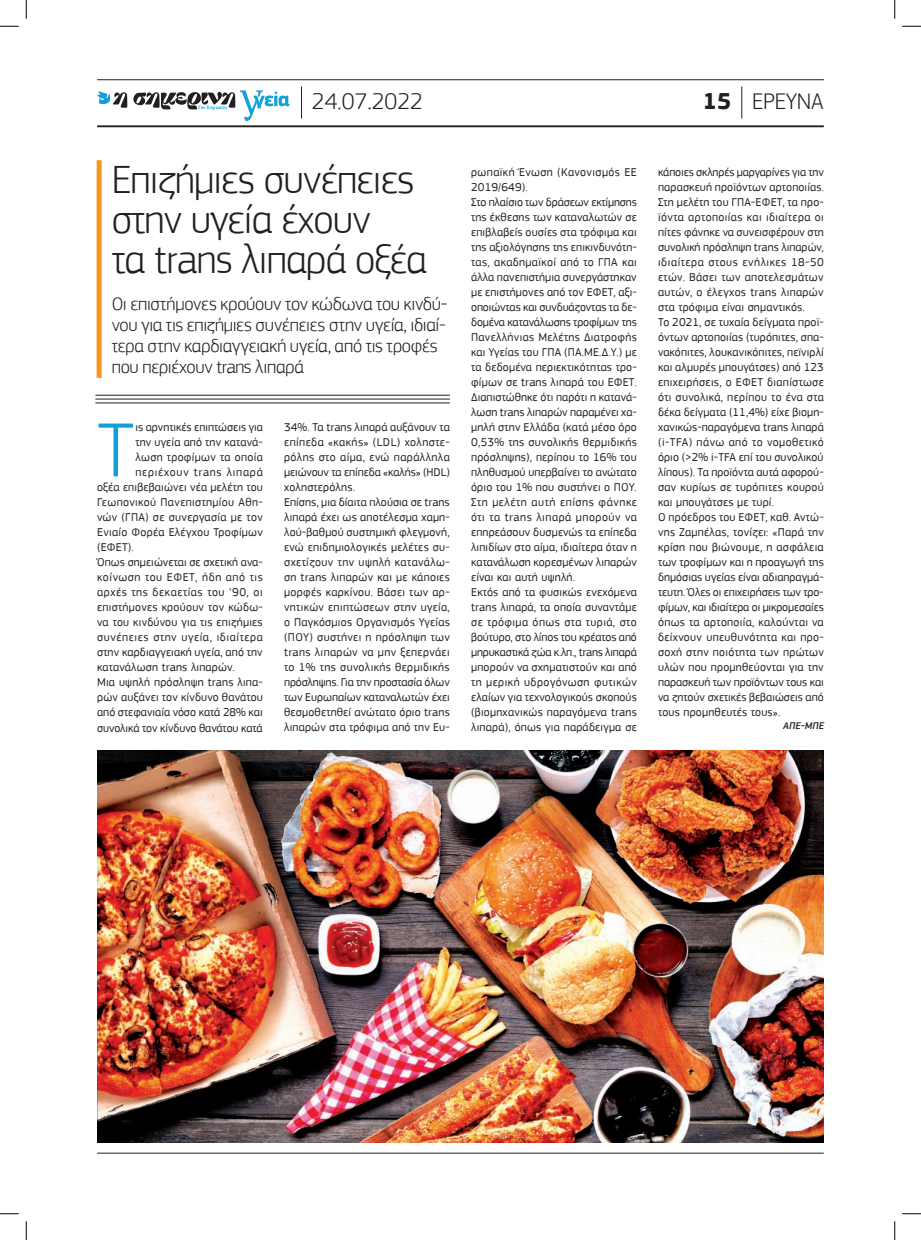
<style>
.page{position:relative;width:921px;height:1240px;background:#fff}
.page>*{position:absolute;margin:0;border:0;box-sizing:border-box;transform-origin:0 0}
.t1{font:300 79.75px "PF Square Sans Pro";color:#12a0db}
.t2{font:300 41.25px/40px "PF Square Sans Pro";letter-spacing:-.02em;color:#231f20}
.t3{font:300 23.75px "PF Square Sans Pro";letter-spacing:-.005em;color:#231f20}
.t4{font:300 18.75px/21.2px "PF Square Sans Pro";letter-spacing:-.015em;color:#231f20}
.t5{font:11.88px/15px "PF Square Sans Pro";letter-spacing:.015em;color:#231f20}
.t6{font:11.88px "PF Square Sans Pro";letter-spacing:.045em;color:#231f20}
.t7{font:11.88px "PF Square Sans Pro";letter-spacing:-.005em;color:#231f20}
.t8{font:11.88px "PF Square Sans Pro";letter-spacing:.05em;color:#231f20}
.t9{font:11.88px "PF Square Sans Pro";letter-spacing:.06em;color:#231f20}
.t10{font:italic 500 10px "PF Square Sans Pro";color:#231f20}
.t11{font:700 5px "PF Document";color:#12a0db}
.s1{font-weight:700}
</style>
<div class="page">
<hr style="left:97px;top:79px;width:726px;height:1px;background:#231f20">
<hr style="left:97px;top:125px;width:726px;height:2px;background:#231f20">
<svg style="left:97px;top:91px;width:30px;height:17px"></svg>
<svg style="left:133px;top:90px;width:156px;height:31px"></svg>
<hr style="left:301px;top:86px;width:1px;height:32px;background:#231f20">
<hr style="left:741px;top:86px;width:1px;height:32px;background:#231f20">
<hr style="left:97px;top:1152px;width:726px;height:1px;background:#231f20">
<div style="left:97px;top:160px;width:5px;height:218px;background:#f7971d"></div>
<hr style="left:95px;top:402px;width:355px;height:1px;background:#231f20">
<hr style="left:95px;top:399px;width:355px;height:1px;background:#231f20">
<hr style="left:95px;top:395px;width:355px;height:1px;background:#231f20">
<img style="left:97px;top:750px;width:726px;height:392px">
<svg style="left:0;top:25px;width:19px;height:2px"></svg>
<svg style="left:902px;top:25px;width:19px;height:2px"></svg>
<svg style="left:0;top:1213px;width:19px;height:1px"></svg>
<svg style="left:902px;top:1213px;width:19px;height:1px"></svg>
<svg style="left:25px;top:0;width:2px;height:19px"></svg>
<svg style="left:25px;top:1221px;width:2px;height:19px"></svg>
<svg style="left:894px;top:0;width:1px;height:19px"></svg>
<svg style="left:894px;top:1221px;width:1px;height:19px"></svg>
<p class="t11" style="left:198px;top:104px;width:31px">Της Κυριακής</p>
<p class="t3" style="left:312px;top:87px;width:113px">24.07.2022</p>
<p class="t3" style="left:703px;top:87px;width:122px"><span class="s1">15</span> ΕΡΕΥΝΑ</p>
<p class="t2" style="left:112px;top:159px;width:317px">Επιζήμιες συνέπειες στην υγεία έχουν<br>τα trans λιπαρά οξέα</p>
<p class="t4" style="left:112px;top:293px;width:337px">Oι επιστήμονες κρούουν τον κώδωνα του κινδύ&shy;νου για τις επιζήμιες συνέπειες στην υγεία, ιδιαί&shy;τερα στην καρδιαγγειακή υγεία, από τις τροφές που περιέχουν trans λιπαρά</p>
<p class="t1" style="left:97px;top:403px;width:39px">Τ</p>
<p class="t5" style="left:135px;top:420px;width:129px">ις αρνητικές επιπτώσεις για</p>
<p class="t5" style="left:135px;top:435px;width:129px">την υγεία από την κατανά-</p>
<p class="t5" style="left:135px;top:450px;width:129px">λωση τροφίμων τα οποία</p>
<p class="t9" style="left:135px;top:465px;width:129px">περιέχουν trans λιπαρά</p>
<p class="t5" style="left:97px;top:480px;width:167px">οξέα επιβεβαιώνει νέα μελέτη του</p>
<p class="t5" style="left:97px;top:495px;width:167px">Γεωπονικού Πανεπιστημίου Αθη-</p>
<p class="t5" style="left:97px;top:510px;width:167px">νών (ΓΠΑ) σε συνεργασία με τον</p>
<p class="t5" style="left:97px;top:525px;width:167px">Ενιαίο Φορέα Ελέγχου Τροφίμων</p>
<p class="t5" style="left:97px;top:540px;width:38px">(ΕΦΕΤ).</p>
<p class="t5" style="left:97px;top:555px;width:167px">Όπως σημειώνεται σε σχετική ανα-</p>
<p class="t6" style="left:97px;top:570px;width:167px">κοίνωση του ΕΦΕΤ, ήδη από τις</p>
<p class="t6" style="left:97px;top:585px;width:167px">αρχές της δεκαετίας του ‘90, οι</p>
<p class="t5" style="left:97px;top:600px;width:167px">επιστήμονες κρούουν τον κώδω-</p>
<p class="t5" style="left:97px;top:615px;width:167px">να του κινδύνου για τις επιζήμιες</p>
<p class="t8" style="left:97px;top:630px;width:167px">συνέπειες στην υγεία, ιδιαίτερα</p>
<p class="t5" style="left:97px;top:645px;width:167px">στην καρδιαγγειακή υγεία, από την</p>
<p class="t5" style="left:97px;top:660px;width:139px">κατανάλωση trans λιπαρών.</p>
<p class="t5" style="left:97px;top:675px;width:167px">Μια υψηλή πρόσληψη trans λιπα-</p>
<p class="t5" style="left:97px;top:690px;width:167px">ρών αυξάνει τον κίνδυνο θανάτου</p>
<p class="t5" style="left:97px;top:705px;width:167px">από στεφανιαία νόσο κατά 28% και</p>
<p class="t7" style="left:97px;top:720px;width:167px">συνολικά τον κίνδυνο θανάτου κατά</p>
<p class="t5" style="left:284px;top:420px;width:167px">34%. Τα trans λιπαρά αυξάνουν τα επίπεδα «κακής» (LDL) χοληστε&shy;ρόλης στο αίμα, ενώ παράλληλα μειώνουν τα επίπεδα «καλής» (HDL) χοληστερόλης.<br>Επίσης, μια δίαιτα πλούσια σε trans λιπαρά έχει ως αποτέλεσμα χαμη&shy;λού-βαθμού συστημική φλεγμονή, ενώ επιδημιολογικές μελέτες συ&shy;σχετίζουν την υψηλή κατανάλω&shy;ση trans λιπαρών και με κάποιες μορφές καρκίνου. Βάσει των αρ&shy;νητικών επιπτώσεων στην υγεία, ο Παγκόσμιος Οργανισμός Υγείας (ΠΟΥ) συστήνει η πρόσληψη των trans λιπαρών να μην ξεπερνάει το 1% της συνολικής θερμιδικής πρόσληψης. Για την προστασία όλων των Ευρωπαίων καταναλωτών έχει θεσμοθετηθεί ανώτατο όριο trans λιπαρών στα τρόφιμα από την Ευ-</p>
<p class="t5" style="left:471px;top:165px;width:167px">ρωπαϊκή Ένωση (Κανονισμός ΕΕ<br>2019/649).<br>Στο πλαίσιο των δράσεων εκτίμησης της έκθεσης των καταναλωτών σε επιβλαβείς ουσίες στα τρόφιμα και της αξιολόγησης της επικινδυνότη&shy;τας, ακαδημαϊκοί από το ΓΠΑ και άλλα πανεπιστήμια συνεργάστηκαν με επιστήμονες από τον ΕΦΕΤ, αξι&shy;οποιώντας και συνδυάζοντας τα δε&shy;δομένα κατανάλωσης τροφίμων της<br>Πανελλήνιας Μελέτης Διατροφής και Υγείας του ΓΠΑ (ΠΑ.ΜΕ.Δ.Υ.) με τα δεδομένα περιεκτικότητας τρο&shy;φίμων σε trans λιπαρά του ΕΦΕΤ.<br>Διαπιστώθηκε ότι παρότι η κατανά&shy;λωση trans λιπαρών παραμένει χα&shy;μηλή στην Ελλάδα (κατά μέσο όρο<br>0,53% της συνολικής θερμιδικής πρόσληψης), περίπου το 16% του πληθυσμού υπερβαίνει το ανώτατο όριο του 1% που συστήνει ο ΠΟΥ.<br>Στη μελέτη αυτή επίσης φάνηκε ότι τα trans λιπαρά μπορούν να επηρεάσουν δυσμενώς τα επίπεδα λιπιδίων στο αίμα, ιδιαίτερα όταν η κατανάλωση κορεσμένων λιπαρών είναι και αυτή υψηλή.<br>Εκτός από τα φυσικώς ενεχόμενα trans λιπαρά, τα οποία συναντάμε σε τρόφιμα όπως στα τυριά, στο βούτυρο, στο λίπος του κρέατος από μηρυκαστικά ζώα κ.λπ., trans λιπαρά μπορούν να σχηματιστούν και από τη μερική υδρογόνωση φυτικών ελαίων για τεχνολογικούς σκοπούς (βιομηχανικώς παραγόμενα trans λιπαρά), όπως για παράδειγμα σε</p>
<p class="t5" style="left:658px;top:165px;width:167px">κάποιες σκληρές μαργαρίνες για την παρασκευή προϊόντων αρτοποιίας.<br>Στη μελέτη του ΓΠΑ-ΕΦΕΤ, τα προ&shy;ϊόντα αρτοποιίας και ιδιαίτερα οι πίτες φάνηκε να συνεισφέρουν στη συνολική πρόσληψη trans λιπαρών, ιδιαίτερα στους ενήλικες 18-50 ετών. Βάσει των αποτελεσμάτων αυτών, ο έλεγχος trans λιπαρών στα τρόφιμα είναι σημαντικός.<br>Το 2021, σε τυχαία δείγματα προϊ&shy;όντων αρτοποιίας (τυρόπιτες, σπα&shy;νακόπιτες, λουκανικόπιτες, πεϊνιρλί και αλμυρές μπουγάτσες) από 123 επιχειρήσεις, ο ΕΦΕΤ διαπίστωσε ότι συνολικά, περίπου το ένα στα δέκα δείγματα (11,4%) είχε βιομη&shy;χανικώς-παραγόμενα trans λιπαρά (i-TFA) πάνω από το νομοθετικό όριο (&gt;2% i-TFA επί του συνολικού λίπους). Τα προϊόντα αυτά αφορού&shy;σαν κυρίως σε τυρόπιτες κουρού και μπουγάτσες με τυρί.<br>Ο πρόεδρος του ΕΦΕΤ, καθ. Αντώ&shy;νης Ζαμπέλας, τονίζει: «Παρά την κρίση που βιώνουμε, η ασφάλεια των τροφίμων και η προαγωγή της δημόσιας υγείας είναι αδιαπραγμά&shy;τευτη. Όλες οι επιχειρήσεις των τρο&shy;φίμων, και ιδιαίτερα οι μικρομεσαίες όπως τα αρτοποιία, καλούνται να δείχνουν υπευθυνότητα και προ&shy;σοχή στην ποιότητα των πρώτων υλών που προμηθεύονται για την παρασκευή των προϊόντων τους και να ζητούν σχετικές βεβαιώσεις από τους προμηθευτές τους».</p>
<p class="t10" style="left:782px;top:720px;width:45px">ΑΠΕ-ΜΠΕ</p>
</div>
